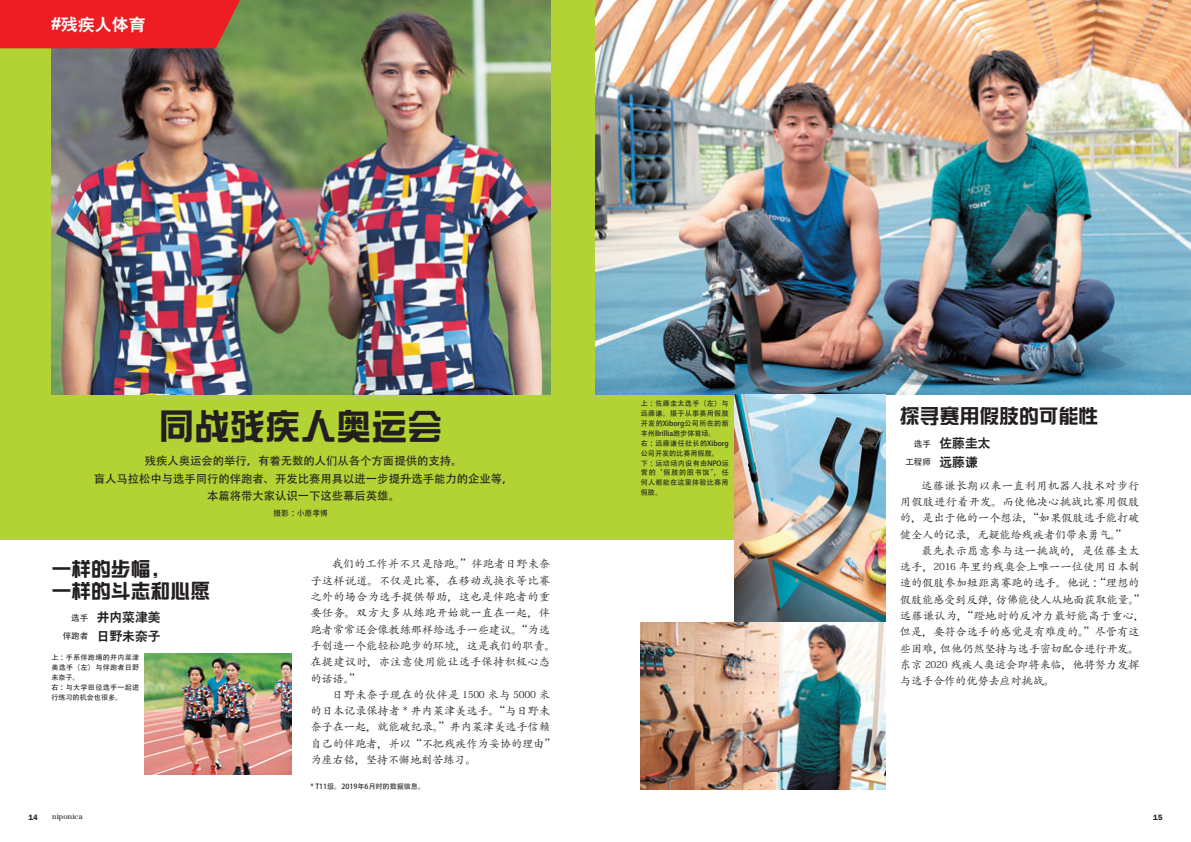
<style>
.page{position:relative;width:1191px;height:842px;background:#fff}
.page>*{position:absolute;margin:0;border:0;box-sizing:border-box;transform-origin:0 0}
.t1{font:35.4px "DFP Zong Yi W7 G Bpc EUC H";color:#231f20}
.t2{font:19.8px/22.7px "DFP Zong Yi W7 G Bpc EUC H";color:#231f20}
.t3{font:800 17px "C Hei 2 GB";color:#fff}
.t4{font:800 12.8px/18.4px "C Hei 2 GB";color:#231f20}
.t5{font:11.3px/16.3px "Adobe Kaiti Std";letter-spacing:-.015em;color:#231f20}
.t6{font:11.3px/16.3px "Adobe Kaiti Std";letter-spacing:.01em;color:#231f20}
.t7{font:11.3px/17px "Adobe Heiti Std";color:#231f20;text-align:center}
.t8{font:8.5px/18.4px "Adobe Heiti Std";color:#231f20;text-align:right}
.t9{font:7.8px "Century";letter-spacing:.015em;color:#231f20}
.t10{font:7.8px "Adobe Heiti Std";color:#231f20}
.t11{font:600 7.8px "Franklin Gothic";color:#231f20}
.t12{font:7.1px/9.9px "Adobe Heiti Std";letter-spacing:.035em;color:#231f20}
.t13{font:7.1px "Adobe Heiti Std";color:#231f20}
.s1{font-size:9.6px}
</style>
<div class="page">
<div style="left:0;top:0;width:595px;height:539px;background:#b3d234"></div>
<div style="left:595px;top:0;width:168px;height:539px;background:#b3d234"></div>
<img style="left:145px;top:654px;width:146px;height:121px">
<img style="left:51px;top:0;width:499px;height:394px">
<img style="left:595px;top:0;width:596px;height:394px">
<img style="left:734px;top:395px;width:151px;height:227px">
<img style="left:641px;top:623px;width:244px;height:166px">
<div style="left:0;top:0;width:240px;height:48px;background:#ee1d23"></div>
<h3 class="t3" style="left:51px;top:15px;width:96px">#残疾人体育</h3>
<h1 class="t1" style="left:159px;top:408px;width:285px">同战残疾人奥运会</h1>
<p class="t7" style="left:94px;top:453px;width:421px">残疾人奥运会的举行，有着无数的人们从各个方面提供的支持。<br>盲人马拉松中与选手同行的伴跑者、开发比赛用具以进一步提升选手能力的企业等，本篇将带大家认识一下这些幕后英雄。</p>
<p class="t10" style="left:273px;top:509px;width:56px">摄影：小原孝博</p>
<h2 class="t2" style="left:51px;top:557px;width:160px">一样的步幅，<br>一样的斗志和心愿</h2>
<p class="t6" style="left:310px;top:556px;width:247px;text-indent:21px">我们的工作并不只是陪跑。”伴跑者日野未奈子这样说道。不仅是比赛，在移动或换衣等比赛之外的场合为选手提供帮助，这也是伴跑者的重要任务。双方大多从练跑开始就一直在一起，伴跑者常常还会像教练那样给选手一些建议。“为选手创造一个能轻松跑步的环境，这是我们的职责。在提建议时，亦注意使用能让选手保持积极心态的话语。”</p>
<p class="t5" style="left:310px;top:687px;width:247px;text-indent:21px">日野未奈子现在的伙伴是 <span class="s1">1500</span> 米与 <span class="s1">5000</span> 米的日本记录保持者 * 井内菜津美选手。“与日野未奈子在一起，就能破纪录。”井内菜津美选手信赖自己的伴跑者，并以“不把残疾作为妥协的理由”为座右铭，坚持不懈地刻苦练习。</p>
<p class="t8" style="left:63px;top:609px;width:27px">选手伴跑者</p>
<p class="t4" style="left:97px;top:609px;width:65px">井内菜津美日野未奈子</p>
<p class="t12" style="left:51px;top:652px;width:89px">上：手系伴跑绳的井内菜津美选手（左）与伴跑者日野未奈子。<br>右：与大学田径选手一起进行练习的机会也很多。</p>
<p class="t13" style="left:310px;top:782px;width:116px">* T11级。2019年6月时的数据信息。</p>
<p class="t12" style="left:641px;top:399px;width:89px">上：佐藤圭太选手（左）与远藤谦。摄于从事赛用假肢开发的Xiborg公司所在的新丰州Brillia跑步体育场。<br>右：远藤谦任社长的Xiborg公司开发的比赛用假肢。<br>下：运动场内设有由NPO运营的“假肢的图书馆”，任何人都能在这里体验比赛用假肢。</p>
<h2 class="t2" style="left:900px;top:405px;width:200px">探寻赛用假肢的可能性</h2>
<p class="t8" style="left:905px;top:435px;width:27px">选手工程师</p>
<p class="t4" style="left:939px;top:436px;width:53px">佐藤圭太远藤谦</p>
<p class="t5" style="left:900px;top:477px;width:241px;text-align:justify;text-indent:21px">远藤谦长期以来一直利用机器人技术对步行用假肢进行着开发。而使他决心挑战比赛用假肢的，是出于他的一个想法，“如果假肢选手能打破健全人的记录，无疑能给残疾者们带来勇气。”</p>
<p class="t5" style="left:900px;top:543px;width:247px;text-indent:21px">最先表示愿意参与这一挑战的，是佐藤圭太选手，<span class="s1">2016</span> 年里约残奥会上唯一一位使用日本制造的假肢参加短距离赛跑的选手。他说：“理想的假肢能感受到反弹，仿佛能使人从地面获取能量。”远藤谦认为，“蹬地时的反冲力最好能高于重心，但是，要符合选手的感觉是有难度的。”尽管有这些困难，但他仍然坚持与选手密切配合进行开发。东京 <span class="s1">2020</span> 残疾人奥运会即将来临，他将努力发挥与选手合作的优势去应对挑战。</p>
<p class="t11" style="left:28px;top:813px;width:11px">14</p>
<p class="t9" style="left:52px;top:812px;width:32px">niponica</p>
<p class="t11" style="left:1153px;top:813px;width:11px">15</p>
</div>
